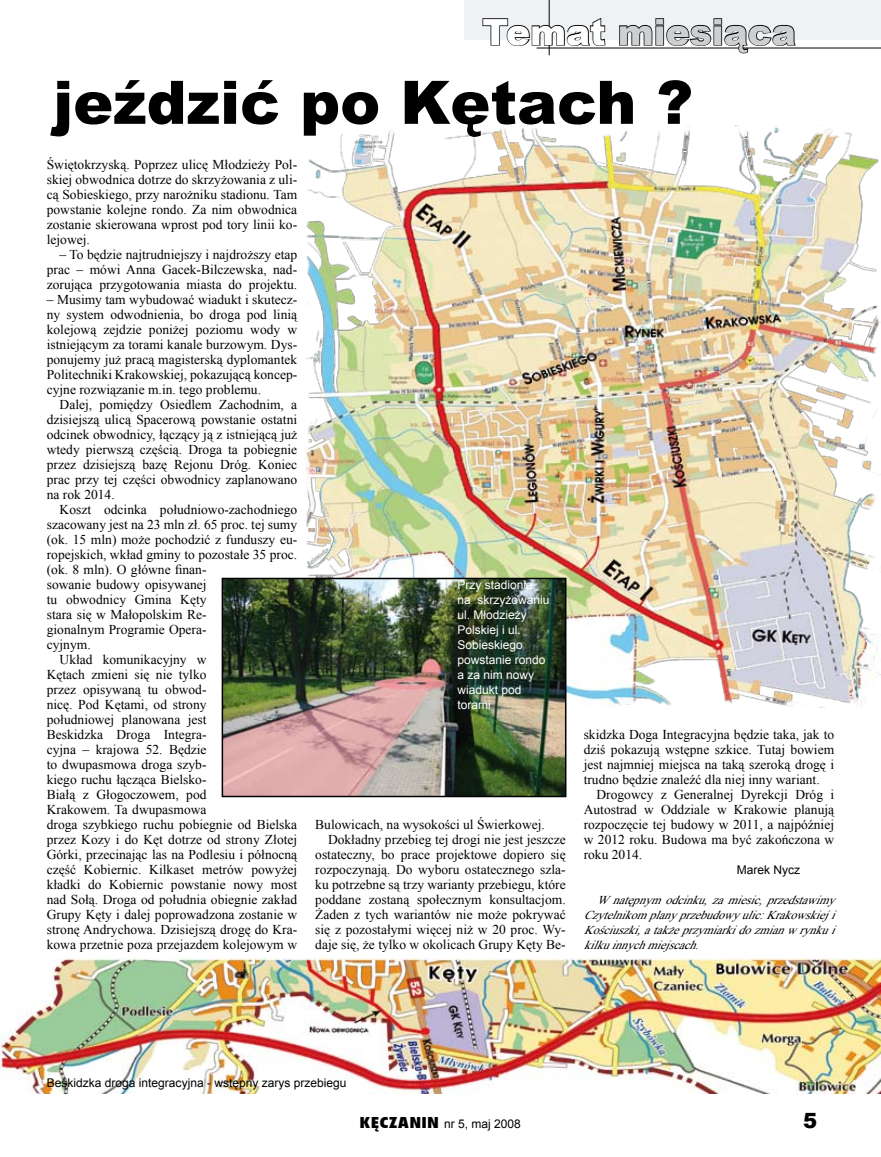
<style>
.page{position:relative;width:881px;height:1157px;background:#fff}
.page>*{position:absolute;margin:0;border:0;box-sizing:border-box;transform-origin:0 0}
.t1{font:900 60px "Arial";color:#000}
.t2{font:900 36px "Arial";color:#cecfd0}
.t3{font:900 21px "Arial";color:#000}
.t4{font:13.5px/15px "Times New Roman";color:#000;text-align:justify}
.t5{font:italic 12px/15px "Times New Roman";color:#000;text-align:justify}
.t6{font:12px/15px "Arial";color:#fff}
.t7{font:12px "Arial";color:#000}
.s1{color:#fff}
.s2{font-family:"EFN Oliwier";font-size:15px}
</style>
<div class="page">
<img style="left:305px;top:127px;width:575px;height:580px">
<img style="left:0;top:959px;width:880px;height:134px">
<div style="left:464px;top:0;width:416px;height:39px;background:#eef2f4"></div>
<hr style="left:548px;top:0;width:1px;height:55px;background:#000">
<hr style="left:536px;top:48px;width:344px;height:1px;background:#000">
<svg style="left:481px;top:17px;width:125px;height:30px"></svg>
<svg style="left:618px;top:18px;width:178px;height:36px"></svg>
<img style="left:224px;top:581px;width:339px;height:213px">
<div style="left:221px;top:578px;width:345px;height:219px;border:2px solid #000"></div>
<h2 class="t2" style="left:482px;top:6px;width:315px"><span class="s1">Temat</span> miesiąca</h2>
<h1 class="t1" style="left:53px;top:59px;width:641px">jeździć po Kętach ?</h1>
<p class="t4" style="left:47px;top:157px;width:252px">Świętokrzyską. Poprzez ulicę Młodzieży Pol&shy;skiej obwodnica dotrze do skrzyżowania z uli&shy;cą Sobieskiego, przy narożniku stadionu. Tam powstanie kolejne rondo. Za nim obwodnica zostanie skierowana wprost pod tory linii ko&shy;lejowej.</p>
<p class="t4" style="left:47px;top:247px;width:252px;text-indent:13px">– To będzie najtrudniejszy i najdroższy etap prac – mówi Anna Gacek-Bilczewska, nad&shy;zorująca przygotowania miasta do projektu.</p>
<p class="t4" style="left:47px;top:292px;width:252px">– Musimy tam wybudować wiadukt i skutecz&shy;ny system odwodnienia, bo droga pod linią kolejową zejdzie poniżej poziomu wody w istniejącym za torami kanale burzowym. Dys&shy;ponujemy już pracą magisterską dyplomantek Politechniki Krakowskiej, pokazującą koncep&shy;cyjne rozwiązanie m.in. tego problemu.</p>
<p class="t4" style="left:47px;top:397px;width:252px;text-indent:13px">Dalej, pomiędzy Osiedlem Zachodnim, a dzisiejszą ulicą Spacerową powstanie ostatni odcinek obwodnicy, łączący ją z istniejącą już wtedy pierwszą częścią. Droga ta pobiegnie przez dzisiejszą bazę Rejonu Dróg. Koniec prac przy tej części obwodnicy zaplanowano na rok 2014.</p>
<p class="t4" style="left:60px;top:502px;width:239px">Koszt odcinka południowo-zachodniego</p>
<p class="t4" style="left:47px;top:517px;width:252px">szacowany jest na 23 mln zł. 65 proc. tej sumy</p>
<p class="t4" style="left:47px;top:532px;width:252px">(ok. 15 mln) może pochodzić z funduszy eu-</p>
<p class="t4" style="left:47px;top:547px;width:252px">ropejskich, wkład gminy to pozostałe 35 proc.</p>
<p class="t4" style="left:47px;top:562px;width:161px">(ok. 8 mln). O główne finan-</p>
<p class="t4" style="left:47px;top:577px;width:161px">sowanie budowy opisywanej</p>
<p class="t4" style="left:47px;top:592px;width:161px">tu obwodnicy Gmina Kęty</p>
<p class="t4" style="left:47px;top:607px;width:161px">stara się w Małopolskim Re-</p>
<p class="t4" style="left:47px;top:622px;width:161px">gionalnym Programie Opera-</p>
<p class="t4" style="left:47px;top:637px;width:45px">cyjnym.</p>
<p class="t4" style="left:60px;top:652px;width:148px">Układ komunikacyjny w</p>
<p class="t4" style="left:47px;top:667px;width:161px">Kętach zmieni się nie tylko</p>
<p class="t4" style="left:47px;top:682px;width:161px">przez opisywaną tu obwod-</p>
<p class="t4" style="left:47px;top:697px;width:161px">nicę. Pod Kętami, od strony</p>
<p class="t4" style="left:47px;top:711px;width:161px">południowej planowana jest</p>
<p class="t4" style="left:47px;top:726px;width:161px">Beskidzka Droga Integra-</p>
<p class="t4" style="left:47px;top:741px;width:161px">cyjna – krajowa 52. Będzie</p>
<p class="t4" style="left:47px;top:756px;width:161px">to dwupasmowa droga szyb-</p>
<p class="t4" style="left:47px;top:771px;width:161px">kiego ruchu łącząca Bielsko-</p>
<p class="t4" style="left:47px;top:786px;width:161px">Białą z Głogoczowem, pod</p>
<p class="t4" style="left:47px;top:801px;width:161px">Krakowem. Ta dwupasmowa</p>
<p class="t4" style="left:47px;top:816px;width:252px">droga szybkiego ruchu pobiegnie od Bielska</p>
<p class="t4" style="left:47px;top:831px;width:252px">przez Kozy i do Kęt dotrze od strony Złotej</p>
<p class="t4" style="left:47px;top:846px;width:252px">Górki, przecinając las na Podlesiu i północną</p>
<p class="t4" style="left:47px;top:861px;width:252px">część Kobiernic. Kilkaset metrów powyżej</p>
<p class="t4" style="left:47px;top:876px;width:252px">kładki do Kobiernic powstanie nowy most</p>
<p class="t4" style="left:47px;top:891px;width:252px">nad Sołą. Droga od południa obiegnie zakład</p>
<p class="t4" style="left:47px;top:906px;width:252px">Grupy Kęty i dalej poprowadzona zostanie w</p>
<p class="t4" style="left:47px;top:921px;width:252px">stronę Andrychowa. Dzisiejszą drogę do Kra-</p>
<p class="t4" style="left:47px;top:936px;width:252px">kowa przetnie poza przejazdem kolejowym w</p>
<p class="t6" style="left:457px;top:577px;width:94px">Przy stadionie<br>na skrzyżowaniu ul. Młodzieży<br>Polskiej i ul.<br>Sobieskiego powstanie rondo a za nim nowy wiadukt pod torami</p>
<p class="t4" style="left:315px;top:817px;width:231px">Bulowicach, na wysokości ul Świerkowej.</p>
<p class="t4" style="left:328px;top:832px;width:239px">Dokładny przebieg tej drogi nie jest jeszcze</p>
<p class="t4" style="left:315px;top:847px;width:252px">ostateczny, bo prace projektowe dopiero się</p>
<p class="t4" style="left:315px;top:862px;width:252px">rozpoczynają. Do wyboru ostatecznego szla-</p>
<p class="t4" style="left:315px;top:877px;width:252px">ku potrzebne są trzy warianty przebiegu, które</p>
<p class="t4" style="left:315px;top:892px;width:252px">poddane zostaną społecznym konsultacjom.</p>
<p class="t4" style="left:315px;top:907px;width:252px">Żaden z tych wariantów nie może pokrywać</p>
<p class="t4" style="left:315px;top:922px;width:252px">się z pozostałymi więcej niż w 20 proc. Wy-</p>
<p class="t4" style="left:315px;top:937px;width:252px">daje się, że tylko w okolicach Grupy Kęty Be-</p>
<p class="t4" style="left:583px;top:727px;width:252px">skidzka Doga Integracyjna będzie taka, jak to dziś pokazują wstępne szkice. Tutaj bowiem jest najmniej miejsca na taką szeroką drogę i trudno będzie znaleźć dla niej inny wariant.</p>
<p class="t4" style="left:583px;top:787px;width:252px;text-indent:13px">Drogowcy z Generalnej Dyrekcji Dróg i Autostrad w Oddziale w Krakowie planują rozpoczęcie tej budowy w 2011, a najpóźniej w 2012 roku. Budowa ma być zakończona w roku 2014.</p>
<p class="t7" style="left:736px;top:862px;width:65px">Marek Nycz</p>
<p class="t5" style="left:583px;top:892px;width:259px;text-indent:13px">Wnatępnymodcinku,zamiesic,przedstawimy Czytelnikomplanyprzebudowyulic:Krakowskieji Kościuszki,atakżeprzymiarkidozmianwrynkui kilkuinnychmiejscach.</p>
<p class="t7" style="left:47px;top:1075px;width:301px">Beskidzka droga integracyjna - wstępny zarys przebiegu</p>
<p class="t7" style="left:360px;top:1116px;width:162px"><span class="s2">KĘCZANIN</span> nr 5, maj 2008</p>
<h3 class="t3" style="left:802px;top:1105px;width:16px">5</h3>
</div>
